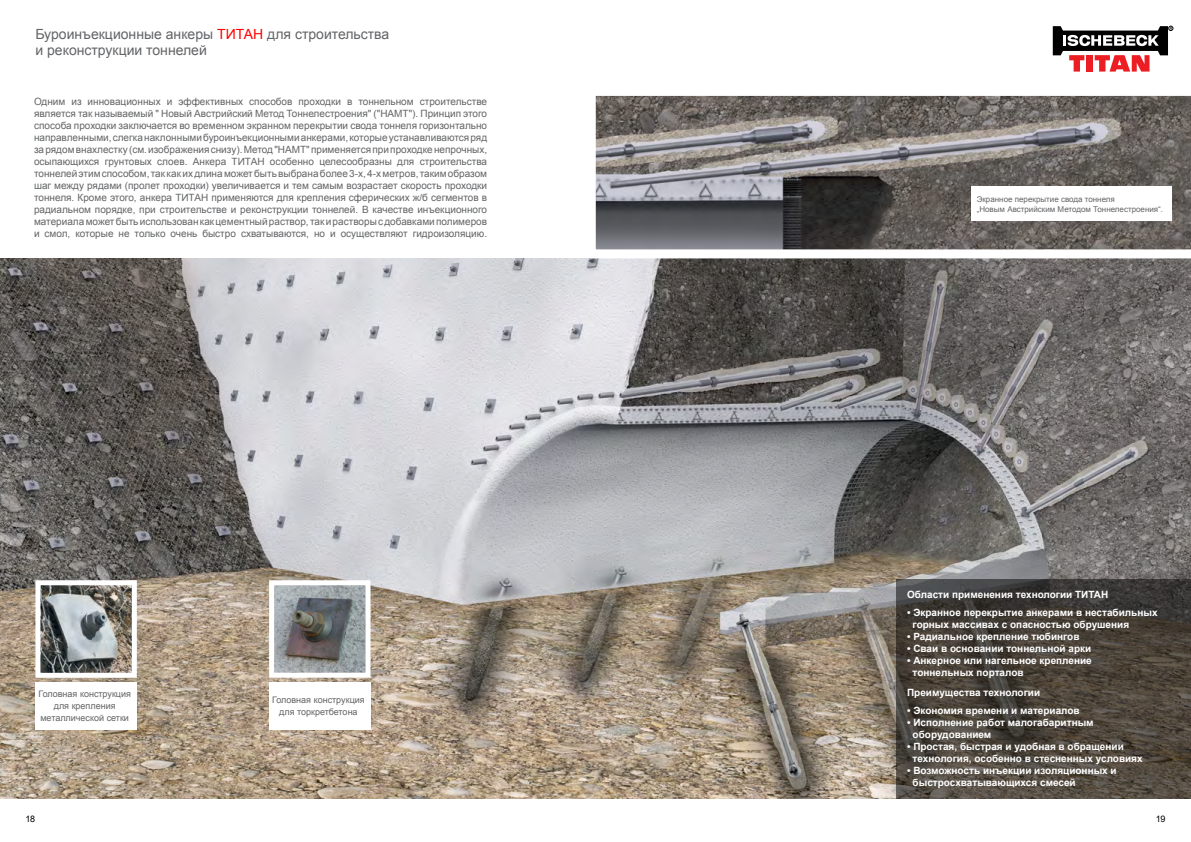
<style>
.page{position:relative;width:1191px;height:842px;background:#fff}
.page>*{position:absolute;margin:0;border:0;box-sizing:border-box;transform-origin:0 0}
.t1{font:14px/16px "Arial";color:#636466}
.t2{font:10px/12px "Arial";color:#636466;text-align:justify}
.t3{font:700 10px/12px "Arial";color:#fff}
.t4{font:9px/12px "Arial";color:#636466;text-align:center}
.t5{font:9px "Arial";color:#000}
.t6{font:8px/10px "Arial";color:#636466}
.s1{color:#f00}
</style>
<div class="page">
<svg style="left:1052px;top:26px;width:121px;height:46px"></svg>
<img style="left:0;top:258px;width:1191px;height:541px">
<svg style="left:595px;top:95px;width:596px;height:155px;background:#726e6d"></svg>
<img style="left:275px;top:586px;width:89px;height:86px">
<div style="left:269px;top:580px;width:101px;height:98px;border:5px solid #fff"></div>
<div style="left:971px;top:186px;width:200px;height:35px;background:#fff"></div>
<img style="left:41px;top:586px;width:90px;height:86px">
<div style="left:35px;top:580px;width:102px;height:98px;border:5px solid #fff"></div>
<div style="left:35px;top:682px;width:102px;height:48px;background:#fff"></div>
<div style="left:269px;top:682px;width:101px;height:48px;background:#fff"></div>
<svg style="left:896px;top:580px;width:295px;height:219px;background:#4a433b"></svg>
<h1 class="t1" style="left:35px;top:26px;width:355px">Буроинъекционные анкеры <span class="s1">ТИТАН</span> для строительства и реконструкции тоннелей</h1>
<p class="t2" style="left:34px;top:95px;width:454px">Одним из инновационных и эффективных способов проходки в тоннельном строительстве является так называемый " Новый Австрийский Метод Тоннелестроения" ("НАМТ"). Принцип этого способа проходки заключается во временном экранном перекрытии свода тоннеля горизонтально направленными, слегка наклонными буроинъекционными анкерами, которые устанавливаются ряд за рядом внахлестку (см. изображения снизу). Метод "НАМТ" применяется при проходке непрочных, осыпающихся грунтовых слоев. Анкера ТИТАН особенно целесообразны для строительства тоннелей этим способом, так как их длина может быть выбрана более 3-х, 4-х метров, таким образом шаг между рядами (пролет проходки) увеличивается и тем самым возрастает скорость проходки тоннеля. Кроме этого, анкера ТИТАН применяются для крепления сферических ж/б сегментов в радиальном порядке, при строительстве и реконструкции тоннелей. В качестве инъекционного материала может быть использован как цементный раствор, так и растворы с добавками полимеров и смол, которые не только очень быстро схватываются, но и осуществляют гидроизоляцию.</p>
<p class="t4" style="left:38px;top:688px;width:94px">Головная конструкция для крепления металлической сетки</p>
<p class="t4" style="left:272px;top:694px;width:94px">Головная конструкция для торкретбетона</p>
<p class="t6" style="left:976px;top:194px;width:188px">Экранное перекрытие свода тоннеля<br>„Новым Австрийским Методом Тоннелестроения“.</p>
<p class="t3" style="left:907px;top:589px;width:203px">Области применения технологии ТИТАН</p>
<p class="t3" style="left:912px;top:607px;width:246px;text-indent:-6px">• Экранное перекрытие анкерами в нестабильных горных массивах с опасностью обрушения</p>
<p class="t3" style="left:907px;top:631px;width:174px">• Радиальное крепление тюбингов</p>
<p class="t3" style="left:907px;top:643px;width:186px">• Сваи в основании тоннельной арки</p>
<p class="t3" style="left:912px;top:655px;width:181px;text-indent:-6px">• Анкерное или нагельное крепление тоннельных порталов</p>
<p class="t3" style="left:907px;top:687px;width:135px">Преимущества технологии</p>
<p class="t3" style="left:907px;top:705px;width:174px">• Экономия времени и материалов</p>
<p class="t3" style="left:912px;top:717px;width:182px;text-indent:-6px">• Исполнение работ малогабаритным оборудованием</p>
<p class="t3" style="left:912px;top:741px;width:232px;text-indent:-6px">• Простая, быстрая и удобная в обращении технология, особенно в стесненных условиях</p>
<p class="t3" style="left:912px;top:765px;width:206px;text-indent:-6px">• Возможность инъекции изоляционных и быстросхватывающихся смесей</p>
<p class="t5" style="left:26px;top:813px;width:11px">18</p>
<p class="t5" style="left:1155px;top:813px;width:11px">19</p>
</div>
